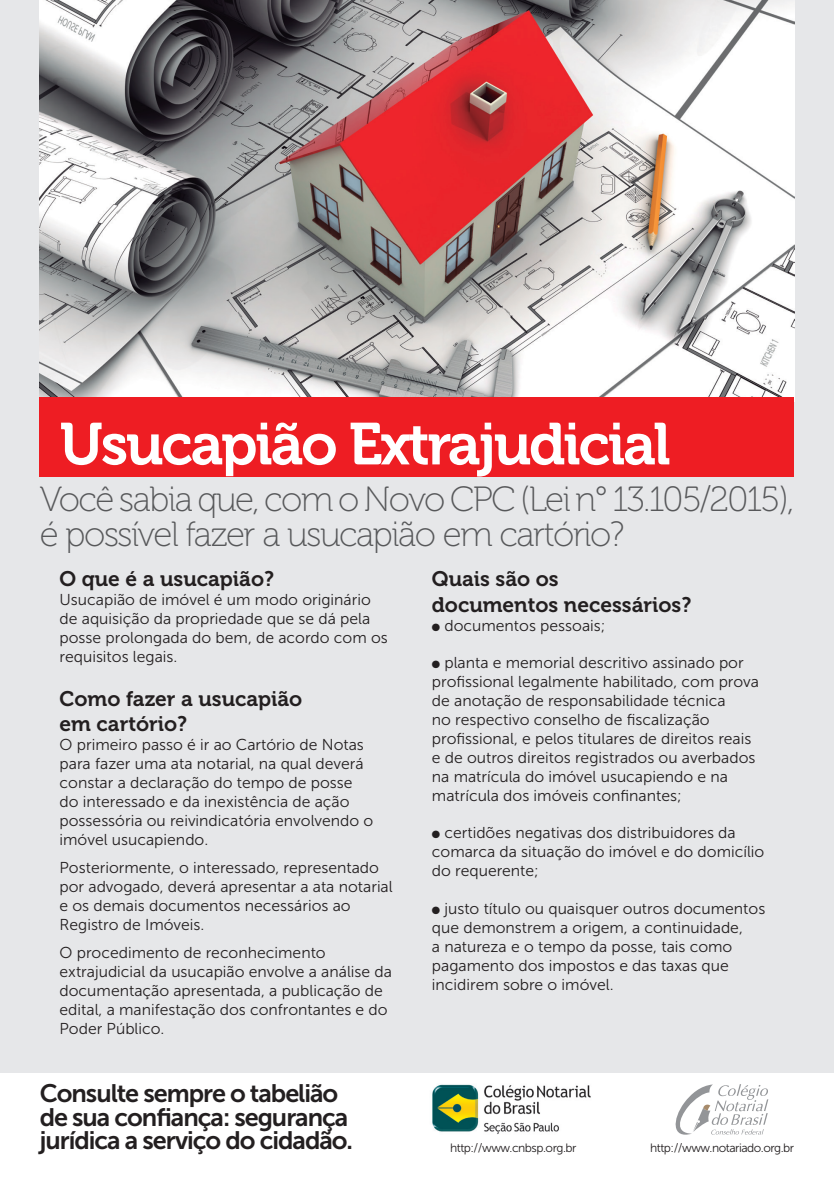
<style>
.page{position:relative;width:834px;height:1181px;background:#fff}
.page>*{position:absolute;margin:0;border:0;box-sizing:border-box;transform-origin:0 0}
.t1{font:58.8px "Museo 700";letter-spacing:-.04em;color:#fff}
.t2{font:35px/35px "Museo 100";letter-spacing:-.04em;color:#57585a}
.t3{font:25.2px/23.8px "Museo Sans 700";letter-spacing:-.04em;color:#231f20}
.t4{font:21px/25.2px "Museo 700";color:#231f20}
.t5{font:15.75px/18.9px "Museo Sans 300";color:#231f20}
.t6{font:12.08px "Museo Sans 300";letter-spacing:-.04em;color:#231f20}
</style>
<div class="page">
<div style="left:0;top:0;width:833px;height:1072px;background:#e6e7e9"></div>
<img style="left:40px;top:0;width:754px;height:397px">
<img style="left:432px;top:1084px;width:159px;height:50px">
<svg style="left:675px;top:1084px;width:93px;height:51px"></svg>
<div style="left:40px;top:397px;width:754px;height:79px;background:#ee1d23"></div>
<h1 class="t1" style="left:60px;top:411px;width:612px">Usucapião Extrajudicial</h1>
<h2 class="t2" style="left:40px;top:482px;width:756px">Você sabia que, com o Novo CPC (Lei n° 13.105/2015), é possível fazer a usucapião em cartório?</h2>
<h3 class="t4" style="left:60px;top:567px;width:216px">O que é a usucapião?</h3>
<p class="t5" style="left:60px;top:590px;width:330px">Usucapião de imóvel é um modo originário de aquisição da propriedade que se dá pela posse prolongada do bem, de acordo com os requisitos legais.</p>
<h3 class="t4" style="left:60px;top:686px;width:244px">Como fazer a usucapião em cartório?</h3>
<p class="t5" style="left:60px;top:735px;width:315px">O primeiro passo é ir ao Cartório de Notas para fazer uma ata notarial, na qual deverá constar a declaração do tempo de posse do interessado e da inexistência de ação possessória ou reivindicatória envolvendo o imóvel usucapiendo.</p>
<p class="t5" style="left:60px;top:858px;width:334px">Posteriormente, o interessado, representado por advogado, deverá apresentar a ata notarial e os demais documentos necessários ao Registro de Imóveis.</p>
<p class="t5" style="left:60px;top:943px;width:334px">O procedimento de reconhecimento extrajudicial da usucapião envolve a análise da documentação apresentada, a publicação de edital, a manifestação dos confrontantes e do Poder Público.</p>
<h3 class="t3" style="left:40px;top:1081px;width:315px">Consulte sempre o tabelião de sua confiança: segurança jurídica a serviço do cidadão.</h3>
<h3 class="t4" style="left:432px;top:567px;width:261px">Quais são os<br>documentos necessários?</h3>
<p class="t5" style="left:432px;top:616px;width:175px">● documentos pessoais;</p>
<p class="t5" style="left:432px;top:653px;width:328px">● planta e memorial descritivo assinado por profissional legalmente habilitado, com prova de anotação de responsabilidade técnica<br>no respectivo conselho de fiscalização profissional, e pelos titulares de direitos reais e de outros direitos registrados ou averbados na matrícula do imóvel usucapiendo e na matrícula dos imóveis confinantes;</p>
<p class="t5" style="left:432px;top:823px;width:334px">● certidões negativas dos distribuidores da comarca da situação do imóvel e do domicílio do requerente;</p>
<p class="t5" style="left:432px;top:899px;width:335px">● justo título ou quaisquer outros documentos que demonstrem a origem, a continuidade,<br>a natureza e o tempo da posse, tais como pagamento dos impostos e das taxas que incidirem sobre o imóvel.</p>
<p class="t6" style="left:450px;top:1141px;width:128px">http://www.cnbsp.org.br</p>
<p class="t6" style="left:650px;top:1141px;width:146px">http://www.notariado.org.br</p>
</div>
